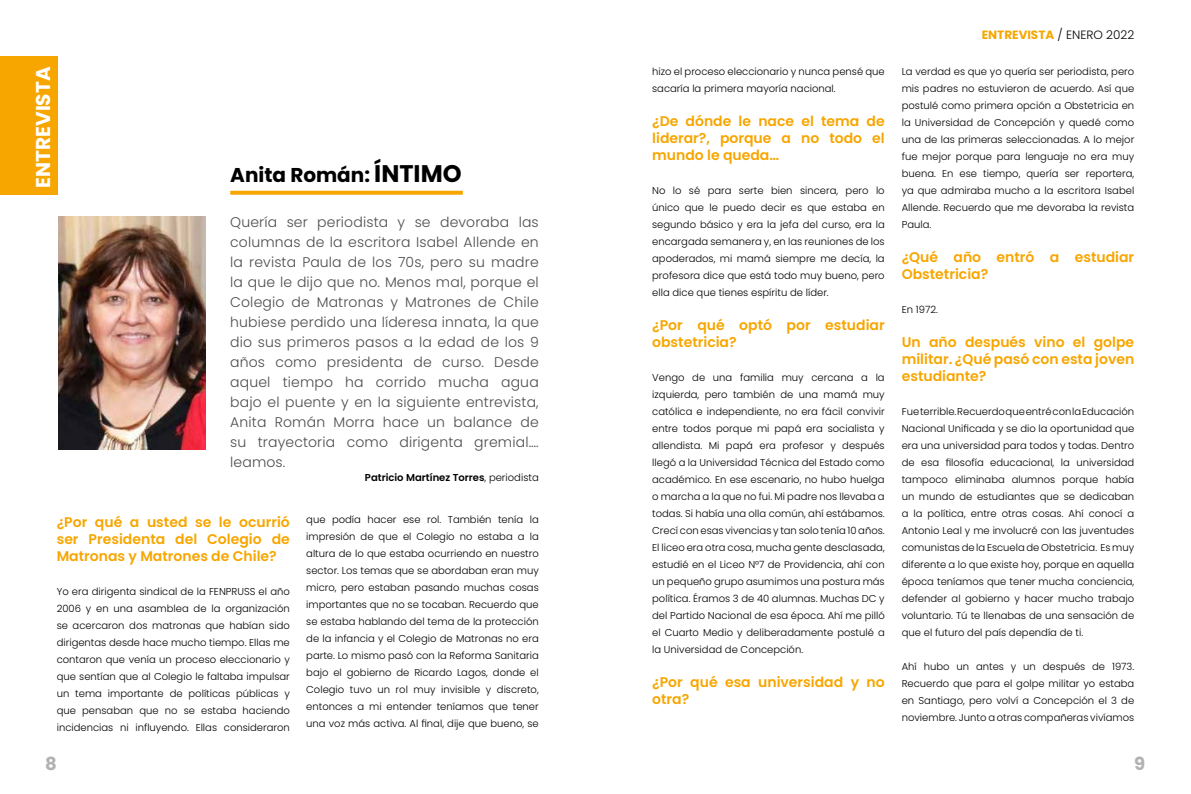
<style>
.page{position:relative;width:1191px;height:794px;background:#fff}
.page>*{position:absolute;margin:0;border:0;box-sizing:border-box;transform-origin:0 0}
.t1{font:700 20px "Poppins";color:#000}
.t2{font:700 20px "Poppins";color:#fff}
.t3{font:700 18px "Poppins";color:#b3b2b2}
.t4{font:300 14px/20px "Poppins";letter-spacing:.01em;color:#4d4d4d;text-align:justify}
.t5{font:600 14px/17px "Poppins";color:#f7a600;text-align:justify}
.t6{font:700 12px "Poppins";color:#f7a600}
.t7{font:300 10px/17px "Poppins";color:#000;text-align:justify}
.t8{font:600 10px "Poppins";color:#000}
.s1{font-size:24px}
.s2{font-weight:300}
.s3{font-weight:300;color:#000}
</style>
<div class="page">
<div style="left:0;top:57px;width:58px;height:138px;background:#f7a600"></div>
<svg style="left:230px;top:191px;width:233px;height:4px"></svg>
<img style="left:58px;top:216px;width:148px;height:233px">
<h1 class="t2" style="left:32px;top:188px;width:122px;rotate:-90deg">ENTREVISTA</h1>
<h1 class="t1" style="left:230px;top:163px;width:233px">Anita Román: <span class="s1">ÍNTIMO</span></h1>
<p class="t4" style="left:230px;top:212px;width:310px">Quería ser periodista y se devoraba las columnas de la escritora Isabel Allende en la revista Paula de los 70s, pero su madre la que le dijo que no. Menos mal, porque el Colegio de Matronas y Matrones de Chile hubiese perdido una líderesa innata, la que dio sus primeros pasos a la edad de los 9 años como presidenta de curso. Desde aquel tiempo ha corrido mucha agua bajo el puente y en la siguiente entrevista, Anita Román Morra hace un balance de su trayectoria como dirigenta gremial…. leamos.</p>
<p class="t8" style="left:365px;top:472px;width:175px">Patricio Martínez Torres<span class="s2">, periodista</span></p>
<h3 class="t5" style="left:57px;top:513px;width:235px">¿Por qué a usted se le ocurrió ser Presidenta del Colegio de Matronas y Matrones de Chile?</h3>
<p class="t7" style="left:57px;top:583px;width:235px">Yo era dirigenta sindical de la FENPRUSS el año 2006 y en una asamblea de la organización se acercaron dos matronas que habían sido dirigentas desde hace mucho tiempo. Ellas me contaron que venía un proceso eleccionario y que sentían que al Colegio le faltaba impulsar un tema importante de políticas públicas y que pensaban que no se estaba haciendo incidencias ni influyendo. Ellas consideraron</p>
<p class="t7" style="left:306px;top:511px;width:234px">que podía hacer ese rol. También tenía la impresión de que el Colegio no estaba a la altura de lo que estaba ocurriendo en nuestro sector. Los temas que se abordaban eran muy micro, pero estaban pasando muchas cosas importantes que no se tocaban. Recuerdo que se estaba hablando del tema de la protección de la infancia y el Colegio de Matronas no era parte. Lo mismo pasó con la Reforma Sanitaria bajo el gobierno de Ricardo Lagos, donde el Colegio tuvo un rol muy invisible y discreto, entonces a mi entender teníamos que tener una voz más activa. Al final, dije que bueno, se</p>
<p class="t7" style="left:652px;top:63px;width:234px">hizo el proceso eleccionario y nunca pensé que sacaría la primera mayoría nacional.</p>
<h3 class="t5" style="left:652px;top:112px;width:234px">¿De dónde le nace el tema de liderar?, porque a no todo el mundo le queda…</h3>
<p class="t7" style="left:652px;top:182px;width:234px">No lo sé para serte bien sincera, pero lo único que le puedo decir es que estaba en segundo básico y era la jefa del curso, era la encargada semanera y, en las reuniones de los apoderados, mi mamá siempre me decía, la profesora dice que está todo muy bueno, pero ella dice que tienes espíritu de líder.</p>
<h3 class="t5" style="left:652px;top:316px;width:234px">¿Por qué optó por estudiar obstetricia?</h3>
<p class="t7" style="left:652px;top:369px;width:234px">Vengo de una familia muy cercana a la izquierda, pero también de una mamá muy católica e independiente, no era fácil convivir entre todos porque mi papá era socialista y allendista. Mi papá era profesor y después llegó a la Universidad Técnica del Estado como académico. En ese escenario, no hubo huelga o marcha a la que no fui. Mi padre nos llevaba a todas. Si había una olla común, ahí estábamos.<br>Crecí con esas vivencias y tan solo tenía 10 años.<br>El liceo era otra cosa, mucha gente desclasada, estudié en el Liceo N°7 de Providencia, ahí con un pequeño grupo asumimos una postura más política. Éramos 3 de 40 alumnas. Muchas DC y del Partido Nacional de esa época. Ahí me pilló el Cuarto Medio y deliberadamente postulé a la Universidad de Concepción.</p>
<h3 class="t5" style="left:652px;top:673px;width:234px">¿Por qué esa universidad y no otra?</h3>
<p class="t6" style="left:981px;top:28px;width:154px">ENTREVISTA <span class="s3">/ ENERO 2022</span></p>
<p class="t7" style="left:901px;top:63px;width:234px">La verdad es que yo quería ser periodista, pero mis padres no estuvieron de acuerdo. Así que postulé como primera opción a Obstetricia en la Universidad de Concepción y quedé como una de las primeras seleccionadas. A lo mejor fue mejor porque para lenguaje no era muy buena. En ese tiempo, quería ser reportera, ya que admiraba mucho a la escritora Isabel Allende. Recuerdo que me devoraba la revista Paula.</p>
<h3 class="t5" style="left:901px;top:248px;width:234px">¿Qué año entró a estudiar<br>Obstetricia?</h3>
<p class="t7" style="left:901px;top:301px;width:38px">En 1972.</p>
<h3 class="t5" style="left:901px;top:333px;width:234px">Un año después vino el golpe militar. ¿Qué pasó con esta joven estudiante?</h3>
<p class="t7" style="left:901px;top:403px;width:234px">Fue terrible. Recuerdo que entré con la Educación Nacional Unificada y se dio la oportunidad que era una universidad para todos y todas. Dentro de esa filosofía educacional, la universidad tampoco eliminaba alumnos porque había un mundo de estudiantes que se dedicaban a la política, entre otras cosas. Ahí conocí a Antonio Leal y me involucré con las juventudes comunistas de la Escuela de Obstetricia. Es muy diferente a lo que existe hoy, porque en aquella época teníamos que tener mucha conciencia, defender al gobierno y hacer mucho trabajo voluntario. Tú te llenabas de una sensación de que el futuro del país dependía de ti.</p>
<p class="t7" style="left:901px;top:658px;width:234px">Ahí hubo un antes y un después de 1973.<br>Recuerdo que para el golpe militar yo estaba en Santiago, pero volví a Concepción el 3 de noviembre. Junto a otras compañeras vivíamos</p>
<h2 class="t3" style="left:45px;top:753px;width:13px">8</h2>
<h2 class="t3" style="left:1134px;top:753px;width:13px">9</h2>
</div>
